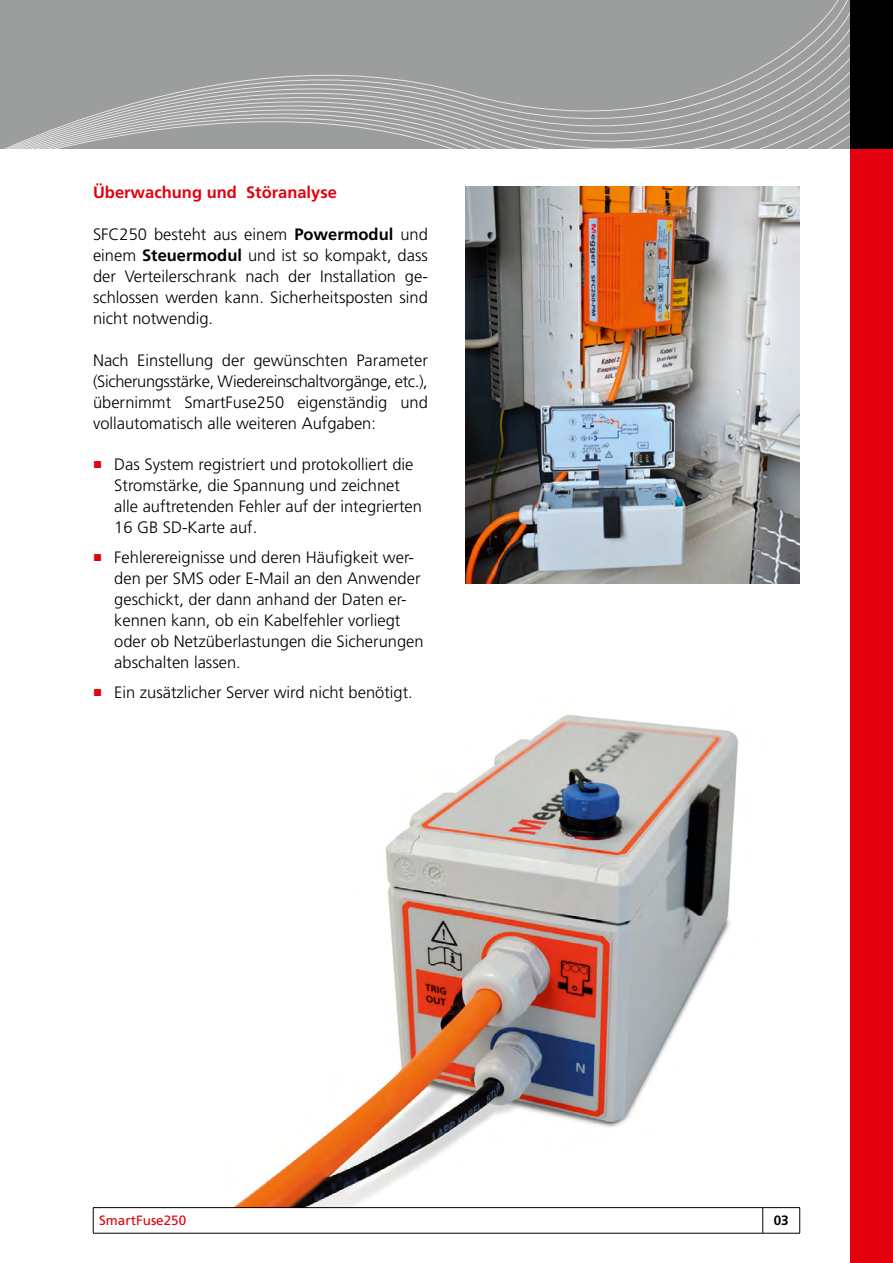
<style>
.page{position:relative;width:893px;height:1263px;background:#fff}
.page>*{position:absolute;margin:0;border:0;box-sizing:border-box;transform-origin:0 0}
.t1{font:300 16.5px/21px "Frutiger LT Std";color:#000;text-align:justify}
.t2{font:700 16.5px "Frutiger LT Std";color:#e3000f}
.t3{font:13.5px "Frutiger LT Std";color:#e3000f}
.t4{font:700 13.5px "Frutiger LT Std";color:#000}
.s1{font-weight:700}
.s2{font-family:"Arial";font-weight:400;font-size:15px;color:#e3000f}
</style>
<div class="page">
<img style="left:233px;top:715px;width:506px;height:492px">
<svg style="left:0;top:0;width:850px;height:149px;background:#a0a1a1"></svg>
<div style="left:850px;top:149px;width:43px;height:1114px;background:#e3000f"></div>
<div style="left:850px;top:0;width:43px;height:149px;background:#000"></div>
<hr style="left:93px;top:1207px;width:670px;height:1px;background:#000">
<svg style="left:93px;top:1208px;width:1px;height:25px"></svg>
<hr style="left:93px;top:1233px;width:670px;height:1px;background:#000">
<hr style="left:763px;top:1207px;width:37px;height:1px;background:#000">
<svg style="left:762px;top:1208px;width:1px;height:25px"></svg>
<svg style="left:799px;top:1208px;width:1px;height:25px"></svg>
<hr style="left:763px;top:1233px;width:37px;height:1px;background:#000">
<img style="left:465px;top:186px;width:335px;height:398px">
<p class="t2" style="left:93px;top:183px;width:245px">Überwachung und Störanalyse</p>
<p class="t1" style="left:93px;top:224px;width:336px">SFC250 besteht aus einem <span class="s1">Powermodul</span> und einem <span class="s1">Steuermodul</span> und ist so kompakt, dass der Verteilerschrank nach der Installation ge&shy;schlossen werden kann. Sicherheitsposten sind nicht notwendig.</p>
<p class="t1" style="left:93px;top:350px;width:336px">Nach Einstellung der gewünschten Parameter (Sicherungsstärke, Wiedereinschaltvorgänge, etc.), übernimmt SmartFuse250 eigenständig und vollautomatisch alle weiteren Aufgaben:</p>
<p class="t1" style="left:114px;top:454px;width:309px;text-align:left;text-indent:-21px"><span class="s2">■</span> Das System registriert und protokolliert die Stromstärke, die Spannung und zeichnet alle auftretenden Fehler auf der integrierten 16 GB SD-Karte auf.</p>
<p class="t1" style="left:114px;top:547px;width:311px;text-align:left;text-indent:-21px"><span class="s2">■</span> Fehlerereignisse und deren Häufigkeit wer&shy;den per SMS oder E-Mail an den Anwender geschickt, der dann anhand der Daten er&shy;kennen kann, ob ein Kabelfehler vorliegt oder ob Netzüberlastungen die Sicherungen abschalten lassen.</p>
<p class="t1" style="left:93px;top:682px;width:321px"><span class="s2">■</span> Ein zusätzlicher Server wird nicht benötigt.</p>
<p class="t3" style="left:99px;top:1213px;width:89px">SmartFuse250</p>
<p class="t4" style="left:774px;top:1213px;width:17px">03</p>
</div>
